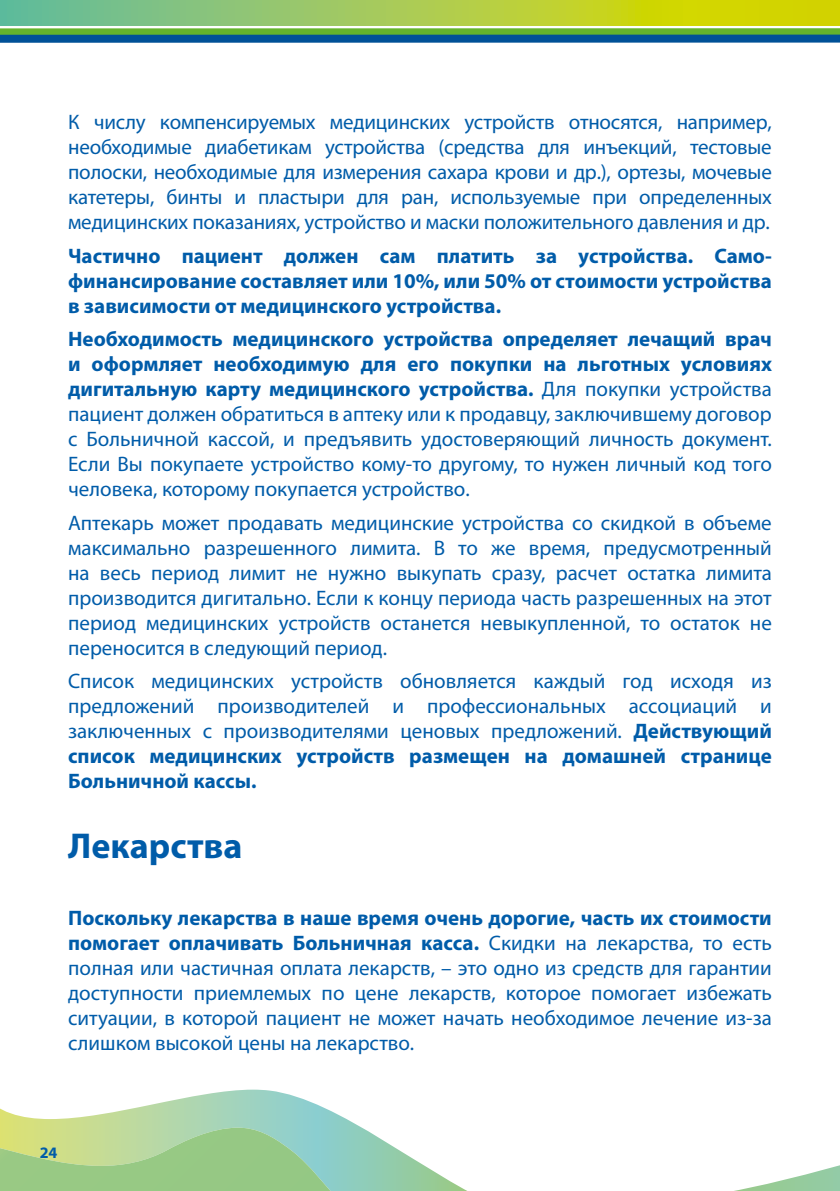
<style>
.page{position:relative;width:840px;height:1191px;background:#fff}
.page>*{position:absolute;margin:0;border:0;box-sizing:border-box;transform-origin:0 0}
.t1{font:700 36px "Myriad Pro";color:#005ca9}
.t2{font:21px/25px "Myriad Pro";color:#005ca9;text-align:justify}
.t3{font:700 21px/25px "Myriad Pro";color:#005ca9;text-align:justify}
.t4{font:700 16px "Myriad Pro";color:#005ca9}
.s1{font-weight:700}
</style>
<div class="page">
<svg style="left:734px;top:1165px;width:105px;height:26px"></svg>
<svg style="left:0;top:0;width:839px;height:43px;background:#83b45f"></svg>
<svg style="left:0;top:1089px;width:467px;height:102px"></svg>
<svg style="left:0;top:1127px;width:344px;height:64px;background:#a2ce91"></svg>
<p class="t2" style="left:68px;top:109px;width:705px">К числу компенсируемых медицинских устройств относятся, например, необходимые диабетикам устройства (средства для инъекций, тестовые полоски, необходимые для измерения сахара крови и др.), ортезы, мочевые катетеры, бинты и пластыри для ран, используемые при определенных медицинских показаниях, устройство и маски положительного давления и др.</p>
<p class="t3" style="left:68px;top:242px;width:705px">Частично пациент должен сам платить за устройства. Само&shy;финансирование составляет или 10%, или 50% от стоимости устройства в зависимости от медицинского устройства.</p>
<p class="t2" style="left:68px;top:326px;width:705px"><span class="s1">Необходимость медицинского устройства определяет лечащий врач и оформляет необходимую для его покупки на льготных условиях дигитальную карту медицинского устройства.</span> Для покупки устройства пациент должен обратиться в аптеку или к продавцу, заключившему договор с Больничной кассой, и предъявить удостоверяющий личность документ.<br>Если Вы покупаете устройство кому-то другому, то нужен личный код того человека, которому покупается устройство.</p>
<p class="t2" style="left:68px;top:510px;width:705px">Аптекарь может продавать медицинские устройства со скидкой в объеме максимально разрешенного лимита. В то же время, предусмотренный на весь период лимит не нужно выкупать сразу, расчет остатка лимита производится дигитально. Если к концу периода часть разрешенных на этот период медицинских устройств останется невыкупленной, то остаток не переносится в следующий период.</p>
<p class="t2" style="left:68px;top:668px;width:705px">Список медицинских устройств обновляется каждый год исходя из предложений производителей и профессиональных ассоциаций и заключенных с производителями ценовых предложений. <span class="s1">Действующий список медицинских устройств размещен на домашней странице Больничной кассы.</span></p>
<h1 class="t1" style="left:68px;top:822px;width:176px">Лекарства</h1>
<p class="t2" style="left:68px;top:905px;width:705px"><span class="s1">Поскольку лекарства в наше время очень дорогие, часть их стоимости помогает оплачивать Больничная касса.</span> Скидки на лекарства, то есть полная или частичная оплата лекарств, – это одно из средств для гарантии доступности приемлемых по цене лекарств, которое помогает избежать ситуации, в которой пациент не может начать необходимое лечение из-за слишком высокой цены на лекарство.</p>
<p class="t4" style="left:40px;top:1142px;width:19px">24</p>
</div>
